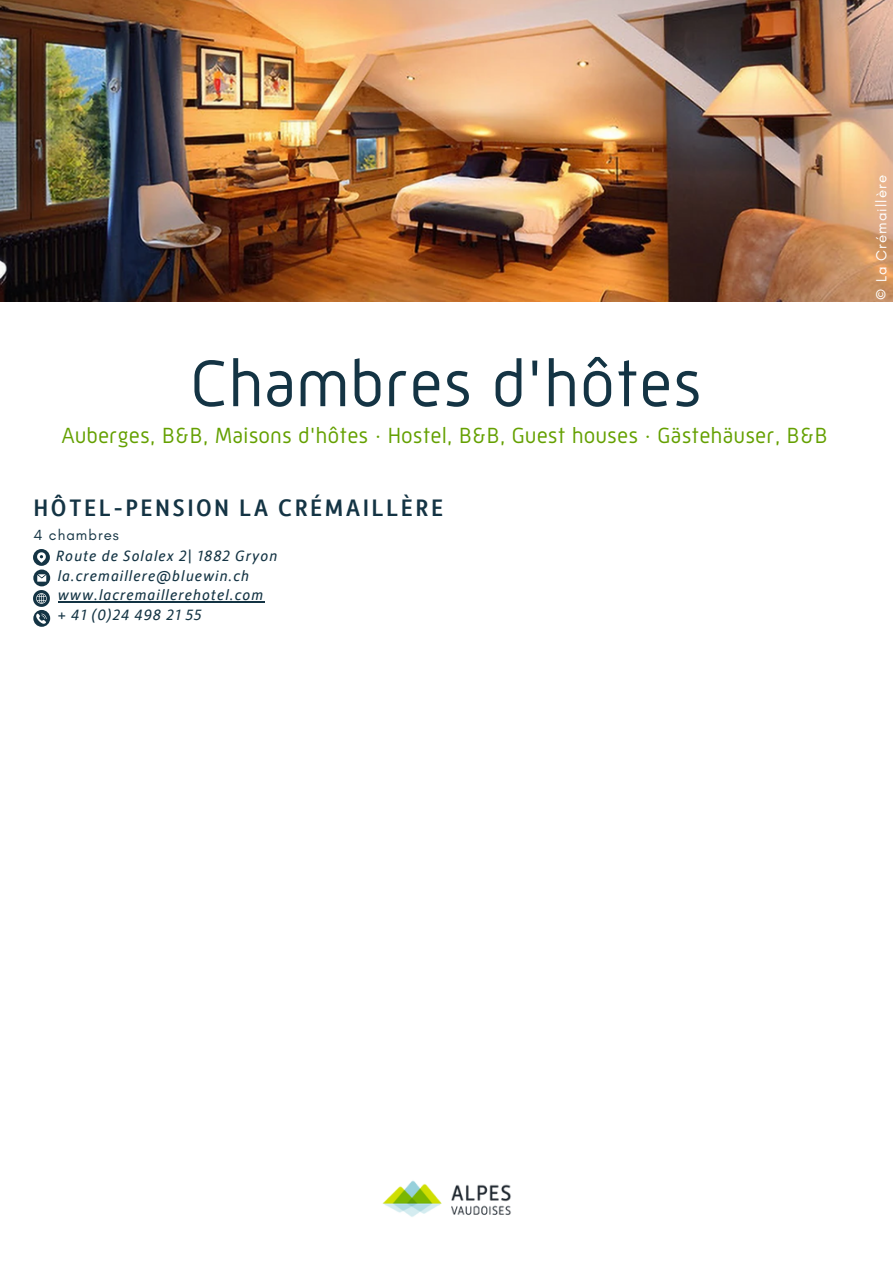
<style>
.page{position:relative;width:893px;height:1264px;background:#fff}
.page>*{position:absolute;margin:0;border:0;box-sizing:border-box;transform-origin:0 0}
.t1{font:67.5px "Mic 32";color:#143444}
.t2{font:500 24px "Alber New";letter-spacing:.1em;color:#143444}
.t3{font:22.5px "Mic 32";color:#64a000}
.t4{font:italic 15px "Alber New";letter-spacing:.07em;color:#143444}
.t5{font:15px "Glacial Indifference";letter-spacing:.07em;color:#fff}
.t6{font:15px "Glacial Indifference";letter-spacing:.07em;color:#143444}
</style>
<div class="page">
<img style="left:0;top:0;width:892px;height:302px">
<svg style="left:33px;top:549px;width:17px;height:78px"></svg>
<hr style="left:58px;top:601px;width:206px;height:1px;background:#143444">
<img style="left:382px;top:1180px;width:129px;height:37px">
<p class="t1" style="left:190px;top:345px;width:513px">Chambres d'hôtes</p>
<p class="t3" style="left:61px;top:422px;width:767px">Auberges, B&amp;B, Maisons d'hôtes · Hostel, B&amp;B, Guest houses · Gästehäuser, B&amp;B</p>
<p class="t2" style="left:34px;top:498px;width:411px">HÔTEL-PENSION LA CRÉMAILLÈRE</p>
<p class="t4" style="left:56px;top:549px;width:223px">Route de Solalex 2| 1882 Gryon</p>
<p class="t6" style="left:34px;top:525px;width:87px">4 chambres</p>
<p class="t4" style="left:58px;top:569px;width:193px">la.cremaillere@bluewin.ch</p>
<p class="t4" style="left:58px;top:588px;width:207px">www.lacremaillerehotel.com</p>
<p class="t4" style="left:57px;top:608px;width:146px">+ 41 (0)24 498 21 55</p>
<p class="t5" style="left:872px;top:300px;width:126px;rotate:-90deg">© La Crémaillère</p>
</div>
